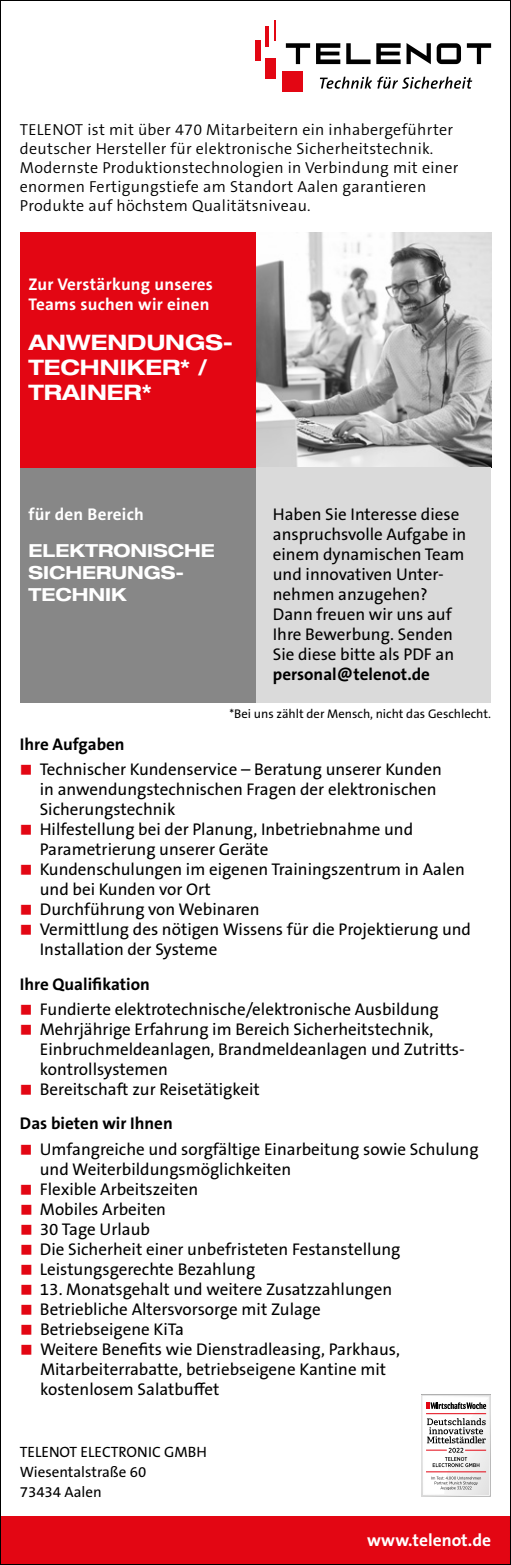
<style>
.page{position:relative;width:511px;height:1565px;background:#fff}
.page>*{position:absolute;margin:0;border:0;box-sizing:border-box;transform-origin:0 0}
.t1{font:700 expanded 21.4px/25.2px "Helvetica Neue LT Pro";color:#fff}
.t2{font:700 expanded 18px/22px "Helvetica Neue LT Pro";color:#fff}
.t3{font:700 17.4px "The Sans B Plus W7";color:#fff}
.t4{font:17px/20px "The Sans B Plus W5 Plain";color:#000}
.t5{font:700 17px "The Sans B Plus W7";color:#000}
.t6{font:700 17px/20px "The Sans B Plus W7";letter-spacing:.015em;color:#fff}
.t7{font:300 16px/19px "The Sans B Plus W4";letter-spacing:.02em;color:#000}
.t8{font:15px/20px "The Sans B Plus W5 Plain";color:#000}
.t9{font:12.6px "The Sans B Plus W5 Plain";color:#000}
.s1{color:#e30613}
</style>
<div class="page">
<div style="left:0;top:1517px;width:510px;height:48px;background:#e30613"></div>
<img style="left:255px;top:232px;width:235px;height:236px">
<div style="left:255px;top:468px;width:235px;height:235px;background:#dadada"></div>
<div style="left:20px;top:468px;width:235px;height:235px;background:#878787"></div>
<div style="left:20px;top:232px;width:235px;height:236px;background:#e30613"></div>
<svg style="left:436px;top:43px;width:24px;height:21px"></svg>
<div style="left:282px;top:72px;width:20px;height:20px;background:#e30613"></div>
<div style="left:255px;top:40px;width:6px;height:21px;background:#e30613"></div>
<hr style="left:265px;top:26px;width:4px;height:21px;background:#e30613">
<svg style="left:274px;top:20px;width:1px;height:21px"></svg>
<div style="left:265px;top:58px;width:10px;height:21px;background:#e30613"></div>
<svg style="left:319px;top:77px;width:153px;height:12px"></svg>
<svg style="left:376px;top:43px;width:24px;height:21px"></svg>
<svg style="left:316px;top:43px;width:24px;height:21px"></svg>
<svg style="left:285px;top:43px;width:25px;height:21px"></svg>
<svg style="left:406px;top:43px;width:24px;height:21px"></svg>
<svg style="left:346px;top:43px;width:24px;height:21px"></svg>
<svg style="left:466px;top:43px;width:24px;height:21px"></svg>
<div style="left:421px;top:1395px;width:69px;height:101px;border:1px solid #fff"></div>
<div style="left:423px;top:1396px;width:65px;height:99px;border:1px solid #fff"></div>
<svg style="left:423px;top:1397px;width:65px;height:97px"></svg>
<p class="t7" style="left:20px;top:121px;width:440px">TELENOT ist mit über 470 Mitarbeitern ein inhabergeführter deutscher Hersteller für elektronische Sicherheitstechnik.<br>Modernste Produktionstechnologien in Verbindung mit einer enormen Fertigungstiefe am Standort Aalen garantieren Produkte auf höchstem Qualitätsniveau.</p>
<p class="t6" style="left:28px;top:275px;width:186px">Zur Verstärkung unseres<br>Teams suchen wir einen</p>
<p class="t1" style="left:28px;top:329px;width:206px">ANWENDUNGS-<br>TECHNIKER* /<br>TRAINER*</p>
<p class="t6" style="left:28px;top:504px;width:117px">für den Bereich</p>
<p class="t2" style="left:28px;top:539px;width:188px">ELEKTRONISCHE<br>SICHERUNGS-<br>TECHNIK</p>
<p class="t4" style="left:272px;top:504px;width:195px">Haben Sie Interesse diese anspruchsvolle Aufgabe in einem dynamischen Team und innovativen Unter&shy;nehmen anzugehen?<br>Dann freuen wir uns auf<br>Ihre Bewerbung. Senden<br>Sie diese bitte als PDF an</p>
<p class="t5" style="left:272px;top:663px;width:158px">personal@telenot.de</p>
<p class="t9" style="left:229px;top:706px;width:263px">*Bei uns zählt der Mensch, nicht das Geschlecht.</p>
<p class="t5" style="left:20px;top:733px;width:106px">Ihre Aufgaben</p>
<p class="t4" style="left:40px;top:760px;width:403px;text-indent:-20px"><span class="s1">■</span> Technischer Kundenservice – Beratung unserer Kunden in anwendungstechnischen Fragen der elektronischen<br>Sicherungstechnik</p>
<p class="t4" style="left:40px;top:820px;width:374px;text-indent:-20px"><span class="s1">■</span> Hilfestellung bei der Planung, Inbetriebnahme und<br>Parametrierung unserer Geräte</p>
<p class="t4" style="left:40px;top:860px;width:426px;text-indent:-20px"><span class="s1">■</span> Kundenschulungen im eigenen Trainingszentrum in Aalen und bei Kunden vor Ort</p>
<p class="t4" style="left:20px;top:900px;width:241px"><span class="s1">■</span> Durchführung von Webinaren</p>
<p class="t4" style="left:40px;top:920px;width:432px;text-indent:-20px"><span class="s1">■</span> Vermittlung des nötigen Wissens für die Projektierung und<br>Installation der Systeme</p>
<p class="t5" style="left:20px;top:973px;width:131px">Ihre Qualifikation</p>
<p class="t4" style="left:20px;top:999px;width:420px"><span class="s1">■</span> Fundierte elektrotechnische/elektronische Ausbildung</p>
<p class="t4" style="left:40px;top:1019px;width:426px;text-indent:-20px"><span class="s1">■</span> Mehrjährige Erfahrung im Bereich Sicherheitstechnik,<br>Einbruchmeldeanlagen, Brandmeldeanlagen und Zutritts&shy;kontrollsystemen</p>
<p class="t4" style="left:20px;top:1079px;width:241px"><span class="s1">■</span> Bereitschaft zur Reisetätigkeit</p>
<p class="t5" style="left:20px;top:1113px;width:154px">Das bieten wir Ihnen</p>
<p class="t4" style="left:40px;top:1139px;width:440px;text-indent:-20px"><span class="s1">■</span> Umfangreiche und sorgfältige Einarbeitung sowie Schulung und Weiterbildungsmöglichkeiten</p>
<p class="t4" style="left:20px;top:1179px;width:179px"><span class="s1">■</span> Flexible Arbeitszeiten</p>
<p class="t4" style="left:20px;top:1199px;width:147px"><span class="s1">■</span> Mobiles Arbeiten</p>
<p class="t4" style="left:20px;top:1219px;width:131px"><span class="s1">■</span> 30 Tage Urlaub</p>
<p class="t4" style="left:20px;top:1239px;width:381px"><span class="s1">■</span> Die Sicherheit einer unbefristeten Festanstellung</p>
<p class="t4" style="left:20px;top:1259px;width:236px"><span class="s1">■</span> Leistungsgerechte Bezahlung</p>
<p class="t4" style="left:20px;top:1279px;width:373px"><span class="s1">■</span> 13. Monatsgehalt und weitere Zusatzzahlungen</p>
<p class="t4" style="left:20px;top:1299px;width:302px"><span class="s1">■</span> Betriebliche Altersvorsorge mit Zulage</p>
<p class="t4" style="left:20px;top:1319px;width:165px"><span class="s1">■</span> Betriebseigene KiTa</p>
<p class="t4" style="left:40px;top:1339px;width:361px;text-indent:-20px"><span class="s1">■</span> Weitere Benefits wie Dienstradleasing, Parkhaus,<br>Mitarbeiterrabatte, betriebseigene Kantine mit kostenlosem Salatbuffet</p>
<p class="t8" style="left:20px;top:1442px;width:188px">TELENOT ELECTRONIC GMBH<br>Wiesentalstraße 60<br>73434 Aalen</p>
<p class="t3" style="left:367px;top:1528px;width:125px">www.telenot.de</p>
</div>
